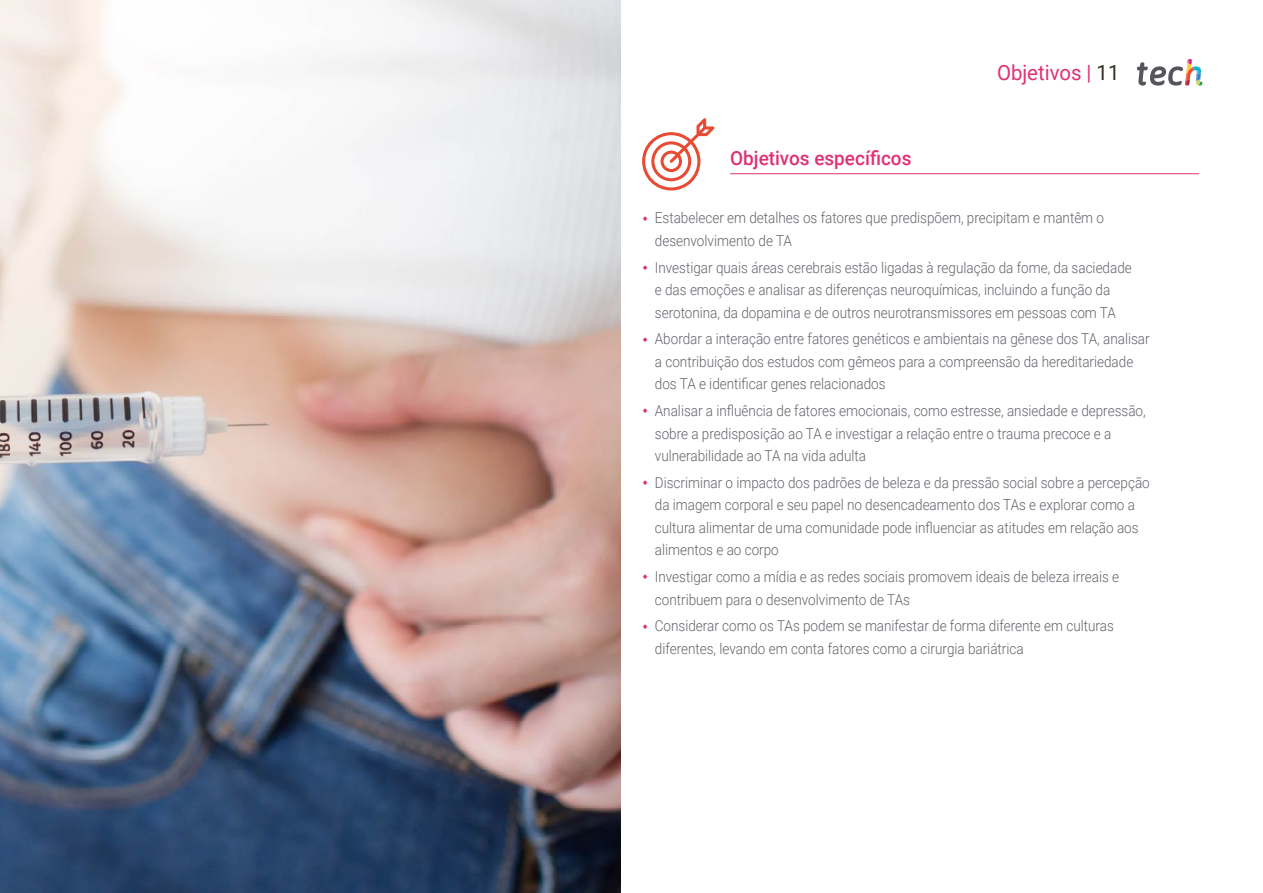
<style>
.page{position:relative;width:1263px;height:893px;background:#fff}
.page>*{position:absolute;margin:0;border:0;box-sizing:border-box;transform-origin:0 0}
.t1{font:21px "Roboto";color:#df3174}
.t2{font:500 19.5px "Roboto";color:#df3174}
.t3{font:300 15px/22.5px "Roboto";color:#61646a;scale:.9 1}
.s1{color:#312e20}
</style>
<div class="page">
<hr style="left:730px;top:173px;width:469px;height:1px;background:#df3174">
<svg style="left:642px;top:118px;width:72px;height:72px"></svg>
<img style="left:0;top:0;width:621px;height:893px">
<svg style="left:1137px;top:59px;width:65px;height:27px"></svg>
<h2 class="t2" style="left:730px;top:145px;width:183px">Objetivos específicos</h2>
<h1 class="t1" style="left:997px;top:57px;width:124px">Objetivos | <span class="s1">11</span></h1>
<p class="t3" style="left:655px;top:206px;width:501px">Estabelecer em detalhes os fatores que predispõem, precipitam e mantêm o desenvolvimento de TA</p>
<p class="t3" style="left:655px;top:255px;width:531px">Investigar quais áreas cerebrais estão ligadas à regulação da fome, da saciedade e das emoções e analisar as diferenças neuroquímicas, incluindo a função da serotonina, da dopamina e de outros neurotransmissores em pessoas com TA</p>
<p class="t3" style="left:655px;top:327px;width:551px">Abordar a interação entre fatores genéticos e ambientais na gênese dos TA, analisar a contribuição dos estudos com gêmeos para a compreensão da hereditariedade dos TA e identificar genes relacionados</p>
<p class="t3" style="left:655px;top:399px;width:547px">Analisar a influência de fatores emocionais, como estresse, ansiedade e depressão, sobre a predisposição ao TA e investigar a relação entre o trauma precoce e a vulnerabilidade ao TA na vida adulta</p>
<p class="t3" style="left:655px;top:471px;width:551px">Discriminar o impacto dos padrões de beleza e da pressão social sobre a percepção da imagem corporal e seu papel no desencadeamento dos TAs e explorar como a cultura alimentar de uma comunidade pode influenciar as atitudes em relação aos alimentos e ao corpo</p>
<p class="t3" style="left:655px;top:565px;width:517px">Investigar como a mídia e as redes sociais promovem ideais de beleza irreais e contribuem para o desenvolvimento de TAs</p>
<p class="t3" style="left:655px;top:614px;width:511px">Considerar como os TAs podem se manifestar de forma diferente em culturas diferentes, levando em conta fatores como a cirurgia bariátrica</p>
</div>
